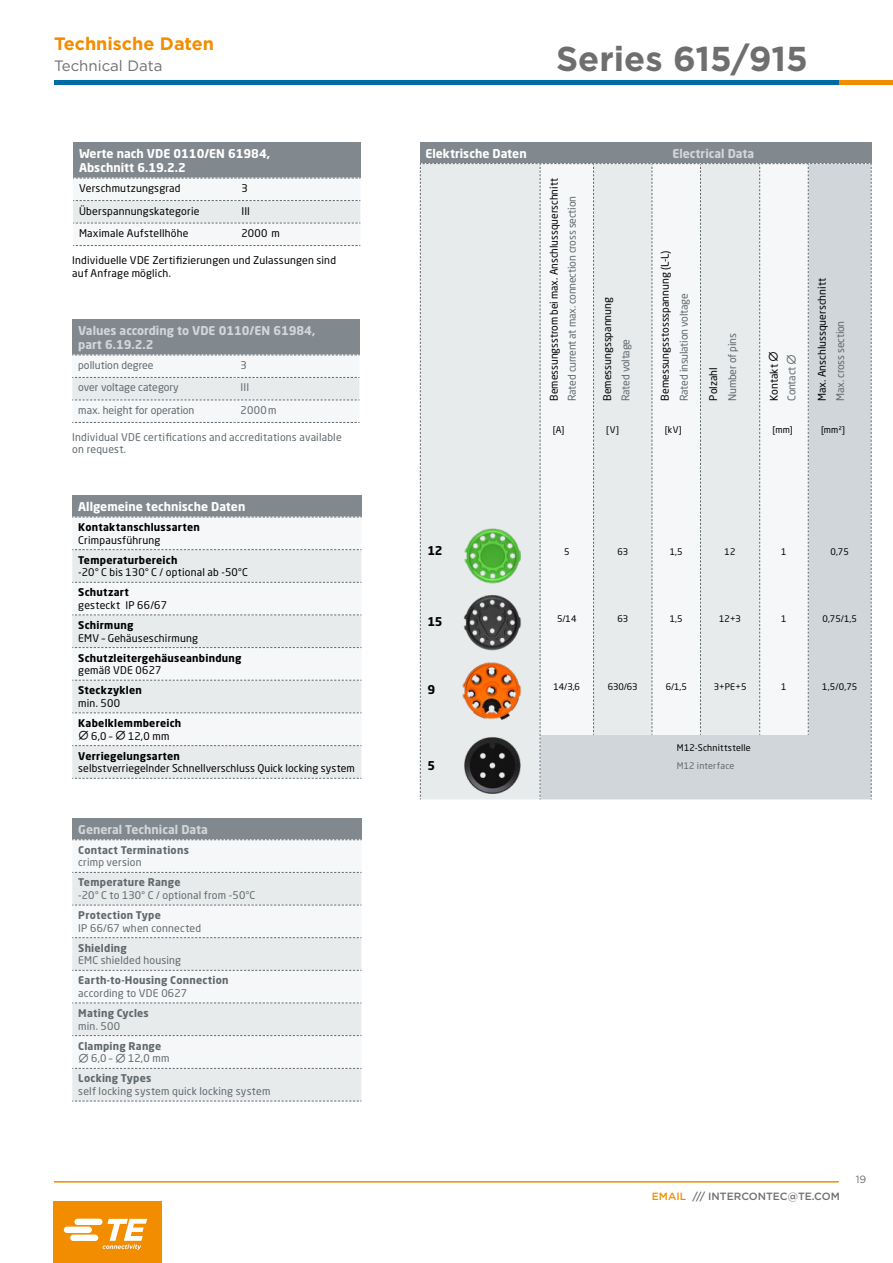
<style>
.page{position:relative;width:893px;height:1263px;background:#fff}
.page>*{position:absolute;margin:0;border:0;box-sizing:border-box;transform-origin:0 0}
.t1{font:700 34.5px "Gotham";color:#6e6e6e}
.t2{font:700 18px "Gotham";color:#f28d00}
.t3{font:15px "Gotham";color:#6e6e6e}
.t4{font:700 12px/14.4px "Neo Sans Pro";color:#fff}
.t5{font:700 12px/14.4px "Neo Sans Pro";color:#d1d6da}
.t6{font:700 12px "Neo Sans Pro";color:#000}
.t7{font:10.5px/12.6px "Neo Sans Pro";letter-spacing:.015em;color:#000}
.t8{font:10.5px/12.6px "Neo Sans Pro";letter-spacing:.01em;color:#60696d}
.t9{font:700 10.5px/12.8px "Neo Sans Pro";letter-spacing:.02em;color:#000}
.t10{font:700 10.5px/12.8px "Neo Sans Pro";letter-spacing:.02em;color:#60696d}
.t11{font:10.5px "Neo Sans Pro";letter-spacing:-.02em;color:#60696d}
.t12{font:500 10.5px "Gotham";color:#6e6e6e}
.t13{font:10.5px "Gotham";color:#6e6e6e}
.t14{font:9px "Neo Sans Pro";letter-spacing:.02em;color:#000}
.t15{font:9px "Neo Sans Pro";letter-spacing:.02em;color:#60696d}
.s1{font-family:"Math Technical P04";font-weight:400}
.s2{font-weight:400}
.s3{font-family:"Math Technical P04"}
.s4{color:#f28d00}
</style>
<div class="page">
<hr style="left:54px;top:1181px;width:785px;height:1px;background:#f28d00">
<div style="left:53px;top:1201px;width:108px;height:62px;background:#f28d00"></div>
<svg style="left:64px;top:1219px;width:83px;height:31px"></svg>
<div style="left:54px;top:80px;width:793px;height:5px;background:#006ca5"></div>
<div style="left:839px;top:80px;width:54px;height:5px;background:#f28d00"></div>
<div style="left:72px;top:319px;width:287px;height:36px;background:#81898e"></div>
<svg style="left:72px;top:355px;width:287px;height:68px"></svg>
<div style="left:420px;top:142px;width:451px;height:22px;background:#81898e"></div>
<svg style="left:420px;top:163px;width:452px;height:636px"></svg>
<div style="left:72px;top:818px;width:289px;height:22px;background:#81898e"></div>
<div style="left:72px;top:840px;width:289px;height:32px;background:#f6f7f8"></div>
<svg style="left:72px;top:873px;width:289px;height:228px;fill:#e8ebec"></svg>
<svg style="left:72px;top:839px;width:289px;height:1px"></svg>
<svg style="left:72px;top:872px;width:289px;height:1px"></svg>
<svg style="left:72px;top:905px;width:289px;height:1px"></svg>
<svg style="left:72px;top:937px;width:289px;height:1px"></svg>
<svg style="left:72px;top:970px;width:289px;height:1px"></svg>
<svg style="left:72px;top:1002px;width:289px;height:1px"></svg>
<svg style="left:72px;top:1035px;width:289px;height:1px"></svg>
<svg style="left:72px;top:1068px;width:289px;height:1px"></svg>
<svg style="left:72px;top:1101px;width:289px;height:1px"></svg>
<div style="left:73px;top:142px;width:287px;height:36px;background:#81898e"></div>
<svg style="left:73px;top:178px;width:287px;height:68px"></svg>
<div style="left:72px;top:496px;width:289px;height:21px;background:#81898e"></div>
<svg style="left:72px;top:550px;width:289px;height:228px;fill:#e8ebec"></svg>
<svg style="left:72px;top:517px;width:289px;height:1px"></svg>
<svg style="left:72px;top:549px;width:289px;height:1px"></svg>
<svg style="left:72px;top:582px;width:289px;height:1px"></svg>
<svg style="left:72px;top:614px;width:289px;height:1px"></svg>
<svg style="left:72px;top:647px;width:289px;height:1px"></svg>
<svg style="left:72px;top:680px;width:289px;height:1px"></svg>
<svg style="left:72px;top:712px;width:289px;height:1px"></svg>
<svg style="left:72px;top:745px;width:289px;height:1px"></svg>
<svg style="left:72px;top:778px;width:289px;height:1px"></svg>
<img style="left:449px;top:735px;width:95px;height:64px">
<img style="left:447px;top:659px;width:93px;height:62px">
<img style="left:447px;top:590px;width:95px;height:63px">
<img style="left:453px;top:526px;width:85px;height:57px">
<h2 class="t2" style="left:54px;top:32px;width:162px">Technische Daten</h2>
<h3 class="t3" style="left:54px;top:56px;width:110px">Technical Data</h3>
<p class="t4" style="left:79px;top:146px;width:192px">Werte nach VDE 0110/EN 61984,<br>Abschnitt 6.19.2.2</p>
<p class="t7" style="left:79px;top:182px;width:103px">Verschmutzungsgrad</p>
<p class="t7" style="left:241px;top:182px;width:8px">3</p>
<p class="t7" style="left:79px;top:204px;width:122px">Überspannungskategorie</p>
<p class="t7" style="left:241px;top:204px;width:10px">III</p>
<p class="t7" style="left:79px;top:227px;width:111px">Maximale Aufstellhöhe</p>
<p class="t7" style="left:241px;top:227px;width:40px">2000 m</p>
<p class="t7" style="left:72px;top:254px;width:265px">Individuelle VDE Zertifizierungen und Zulassungen sind auf Anfrage möglich.</p>
<p class="t5" style="left:78px;top:323px;width:239px">Values according to VDE 0110/EN 61984, part 6.19.2.2</p>
<p class="t8" style="left:78px;top:359px;width:77px">pollution degree</p>
<p class="t8" style="left:241px;top:359px;width:8px">3</p>
<p class="t8" style="left:78px;top:381px;width:102px">over voltage category</p>
<p class="t8" style="left:241px;top:381px;width:10px">III</p>
<p class="t8" style="left:78px;top:404px;width:118px">max. height for operation</p>
<p class="t8" style="left:241px;top:404px;width:37px">2000m</p>
<p class="t8" style="left:72px;top:430px;width:271px">Individual VDE certifications and accreditations available on request.</p>
<p class="t4" style="left:78px;top:499px;width:169px">Allgemeine technische Daten</p>
<p class="t9" style="left:78px;top:520px;width:123px">Kontaktanschlussarten</p>
<p class="t7" style="left:78px;top:533px;width:84px">Crimpausführung</p>
<p class="t9" style="left:78px;top:553px;width:101px">Temperaturbereich</p>
<p class="t7" style="left:78px;top:566px;width:171px">-20° C bis 130° C / optional ab -50°C</p>
<p class="t9" style="left:78px;top:586px;width:52px">Schutzart</p>
<p class="t7" style="left:78px;top:599px;width:90px">gesteckt IP 66/67</p>
<p class="t9" style="left:78px;top:618px;width:57px">Schirmung</p>
<p class="t7" style="left:78px;top:631px;width:121px">EMV – Gehäuseschirmung</p>
<p class="t9" style="left:78px;top:651px;width:165px">Schutzleitergehäuseanbindung</p>
<p class="t7" style="left:78px;top:664px;width:85px">gemäß VDE 0627</p>
<p class="t9" style="left:78px;top:684px;width:65px">Steckzyklen</p>
<p class="t7" style="left:78px;top:696px;width:43px">min. 500</p>
<p class="t9" style="left:78px;top:716px;width:105px">Kabelklemmbereich<br><span class="s1">M</span> <span class="s2">6,0 –</span> <span class="s1">M</span> <span class="s2">12,0 mm</span></p>
<p class="t9" style="left:78px;top:749px;width:103px">Verriegelungsarten</p>
<p class="t7" style="left:78px;top:762px;width:278px">selbstverriegelnder Schnellverschluss Quick locking system</p>
<p class="t5" style="left:78px;top:822px;width:131px">General Technical Data</p>
<p class="t10" style="left:78px;top:843px;width:112px">Contact Terminations</p>
<p class="t8" style="left:78px;top:856px;width:65px">crimp version</p>
<p class="t10" style="left:78px;top:876px;width:104px">Temperature Range</p>
<p class="t8" style="left:78px;top:889px;width:179px">-20° C to 130° C / optional from -50°C</p>
<p class="t10" style="left:78px;top:908px;width:84px">Protection Type</p>
<p class="t8" style="left:78px;top:921px;width:124px">IP 66/67 when connected</p>
<p class="t10" style="left:78px;top:941px;width:50px">Shielding</p>
<p class="t8" style="left:78px;top:954px;width:104px">EMC shielded housing</p>
<p class="t10" style="left:78px;top:974px;width:152px">Earth-to-Housing Connection</p>
<p class="t8" style="left:78px;top:987px;width:110px">according to VDE 0627</p>
<p class="t10" style="left:78px;top:1006px;width:72px">Mating Cycles</p>
<p class="t8" style="left:78px;top:1019px;width:43px">min. 500</p>
<p class="t10" style="left:78px;top:1039px;width:93px">Clamping Range<br><span class="s1">M</span> <span class="s2">6,0 –</span> <span class="s1">M</span> <span class="s2">12,0 mm</span></p>
<p class="t10" style="left:78px;top:1072px;width:75px">Locking Types</p>
<p class="t8" style="left:78px;top:1085px;width:194px">self locking system quick locking system</p>
<h1 class="t1" style="left:556px;top:35px;width:253px">Series 615/915</h1>
<p class="t4" style="left:426px;top:146px;width:103px">Elektrische Daten</p>
<p class="t7" style="left:548px;top:401px;width:224px;rotate:-90deg">Bemessungsstrom bei max. Anschlussquerschnitt</p>
<p class="t11" style="left:566px;top:401px;width:206px;rotate:-90deg">Rated current at max. connection cross section</p>
<p class="t14" style="left:553px;top:424px;width:13px">[A]</p>
<p class="t7" style="left:601px;top:401px;width:105px;rotate:-90deg">Bemessungsspannung</p>
<p class="t11" style="left:619px;top:401px;width:63px;rotate:-90deg">Rated voltage</p>
<p class="t14" style="left:606px;top:424px;width:14px">[V]</p>
<p class="t5" style="left:672px;top:146px;width:83px">Electrical Data</p>
<p class="t7" style="left:658px;top:401px;width:152px;rotate:-90deg">Bemessungsstossspannung (L-L)</p>
<p class="t11" style="left:677px;top:401px;width:109px;rotate:-90deg">Rated insulation voltage</p>
<p class="t14" style="left:665px;top:424px;width:19px">[kV]</p>
<p class="t7" style="left:707px;top:401px;width:35px;rotate:-90deg">Polzahl</p>
<p class="t11" style="left:726px;top:401px;width:69px;rotate:-90deg">Number of pins</p>
<p class="t7" style="left:767px;top:401px;width:51px;rotate:-90deg">Kontakt <span class="s3">M</span></p>
<p class="t11" style="left:785px;top:401px;width:48px;rotate:-90deg">Contact <span class="s3">M</span></p>
<p class="t14" style="left:772px;top:424px;width:22px">[mm]</p>
<p class="t7" style="left:815px;top:401px;width:124px;rotate:-90deg">Max. Anschlussquerschnitt</p>
<p class="t11" style="left:834px;top:401px;width:82px;rotate:-90deg">Max. cross section</p>
<p class="t14" style="left:821px;top:424px;width:26px">[mm²]</p>
<p class="t6" style="left:427px;top:543px;width:17px">12</p>
<p class="t14" style="left:564px;top:546px;width:7px">5</p>
<p class="t14" style="left:617px;top:546px;width:12px">63</p>
<p class="t14" style="left:670px;top:546px;width:14px">1,5</p>
<p class="t14" style="left:725px;top:546px;width:12px">12</p>
<p class="t14" style="left:781px;top:546px;width:7px">1</p>
<p class="t14" style="left:830px;top:546px;width:20px">0,75</p>
<p class="t6" style="left:427px;top:614px;width:17px">15</p>
<p class="t14" style="left:557px;top:613px;width:21px">5/14</p>
<p class="t14" style="left:617px;top:613px;width:12px">63</p>
<p class="t14" style="left:670px;top:613px;width:14px">1,5</p>
<p class="t14" style="left:719px;top:613px;width:23px">12+3</p>
<p class="t14" style="left:781px;top:613px;width:7px">1</p>
<p class="t14" style="left:822px;top:613px;width:36px">0,75/1,5</p>
<p class="t6" style="left:427px;top:682px;width:9px">9</p>
<p class="t14" style="left:554px;top:681px;width:28px">14/3,6</p>
<p class="t14" style="left:608px;top:681px;width:31px">630/63</p>
<p class="t14" style="left:666px;top:681px;width:23px">6/1,5</p>
<p class="t14" style="left:714px;top:681px;width:34px">3+PE+5</p>
<p class="t14" style="left:781px;top:681px;width:7px">1</p>
<p class="t14" style="left:822px;top:681px;width:37px">1,5/0,75</p>
<p class="t14" style="left:677px;top:742px;width:75px">M12-Schnittstelle</p>
<p class="t6" style="left:427px;top:758px;width:9px">5</p>
<p class="t15" style="left:677px;top:761px;width:59px">M12 interface</p>
<p class="t12" style="left:652px;top:1190px;width:189px"><span class="s4">EMAIL</span> /// INTERCONTEC@TE.COM</p>
<p class="t13" style="left:856px;top:1173px;width:12px">19</p>
</div>
